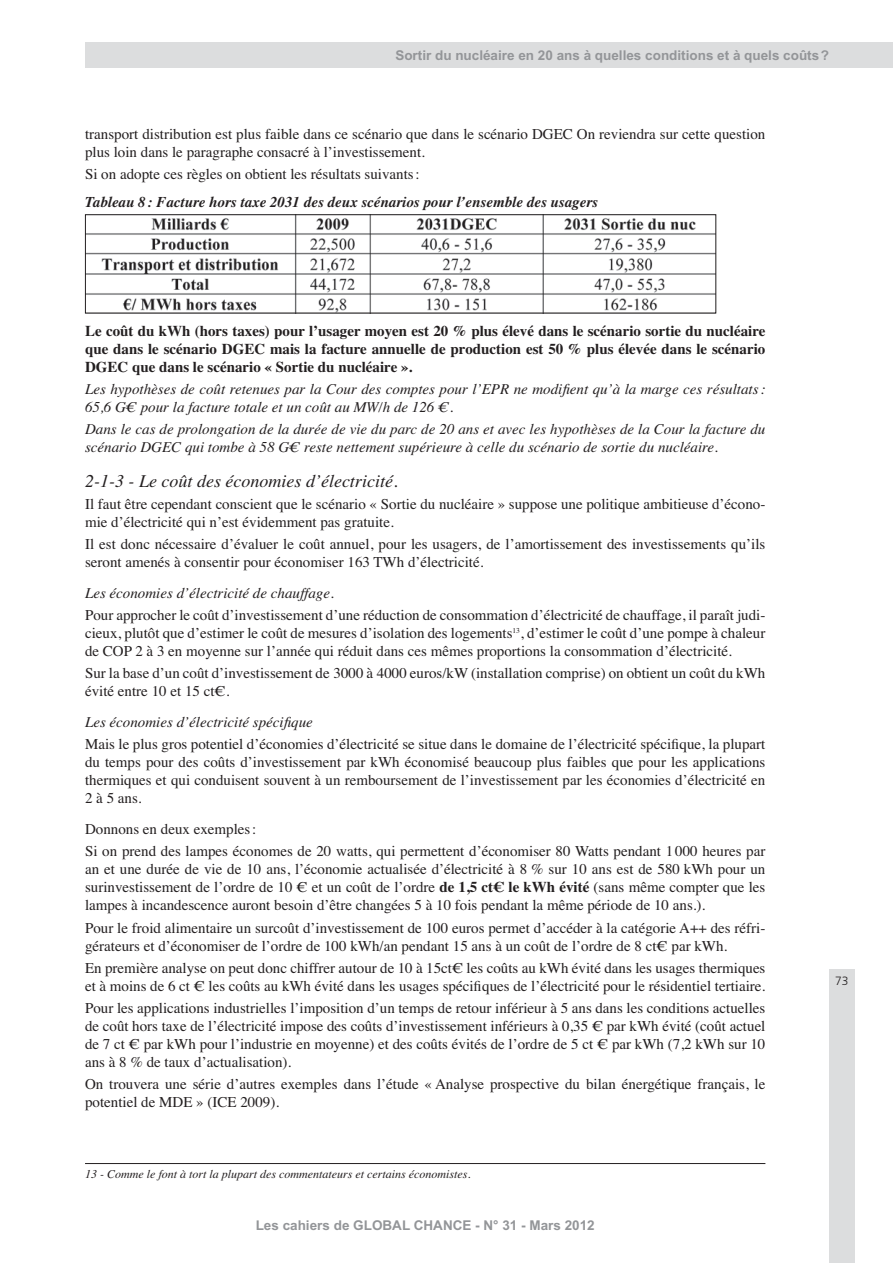
<style>
.page{position:relative;width:893px;height:1263px;background:#fff}
.page>*{position:absolute;margin:0;border:0;box-sizing:border-box;transform-origin:0 0}
.t1{font:italic 18px "Times";color:#231f20}
.t2{font:15px/18px "Times";color:#231f20}
.t3{font:italic 15px/18px "Times";color:#231f20}
.t4{font:700 15px/18px "Times";color:#231f20;text-align:justify}
.t5{font:italic 700 15px/28px "Times";color:#231f20}
.t6{font:700 13.5px "Arial";color:#939598}
.t7{font:italic 12px "Times";color:#231f20}
.t8{font:300 12px "Frutiger";color:#231f20}
.s1{font-weight:400;font-style:normal}
.s2{font-style:italic}
.s3{font-weight:700}
</style>
<div class="page">
<div style="left:829px;top:969px;width:26px;height:294px;background:#dcddde"></div>
<div style="left:85px;top:43px;width:808px;height:25px;background:#dcddde"></div>
<img style="left:87px;top:216px;width:627px;height:95px">
<div style="left:85px;top:214px;width:631px;height:99px;border:1px solid #231f20"></div>
<hr style="left:85px;top:1163px;width:680px;height:1px;background:#231f20">
<p class="t6" style="left:395px;top:48px;width:435px">Sortir du nucléaire en 20 ans à quelles conditions et à quels coûts ?</p>
<p class="t2" style="left:85px;top:126px;width:682px">transport distribution est plus faible dans ce scénario que dans le scénario DGEC On reviendra sur cette question plus loin dans le paragraphe consacré à l’investissement.</p>
<p class="t5" style="left:85px;top:161px;width:515px"><span class="s1">Si on adopte ces règles on obtient les résultats suivants :<br></span>Tableau 8 : Facture hors taxe 2031 des deux scénarios pour l’ensemble des usagers</p>
<p class="t4" style="left:85px;top:323px;width:682px">Le coût du kWh (hors taxes) pour l’usager moyen est 20 % plus élevé dans le scénario sortie du nucléaire que dans le scénario DGEC mais la facture annuelle de production est 50 % plus élevée dans le scénario DGEC que dans le scénario « Sortie du nucléaire ».</p>
<p class="t3" style="left:85px;top:381px;width:682px">Les hypothèses de coût retenues par la Cour des comptes pour l’EPR ne modifient qu’à la marge ces résultats :<br>65,6 G€ pour la facture totale et un coût au MW/h de 126 €.</p>
<p class="t3" style="left:85px;top:421px;width:682px">Dans le cas de prolongation de la durée de vie du parc de 20 ans et avec les hypothèses de la Cour la facture du scénario DGEC qui tombe à 58 G€ reste nettement supérieure à celle du scénario de sortie du nucléaire.</p>
<p class="t1" style="left:85px;top:474px;width:314px">2-1-3 - Le coût des économies d’électricité.</p>
<p class="t2" style="left:85px;top:496px;width:682px">Il faut être cependant conscient que le scénario « Sortie du nucléaire » suppose une politique ambitieuse d’écono&shy;mie d’électricité qui n’est évidemment pas gratuite.</p>
<p class="t2" style="left:85px;top:536px;width:682px">Il est donc nécessaire d’évaluer le coût annuel, pour les usagers, de l’amortissement des investissements qu’ils seront amenés à consentir pour économiser 163 TWh d’électricité.</p>
<p class="t2" style="left:85px;top:583px;width:682px;line-height:22.2px"><span class="s2">Les économies d’électricité de chauffage.<br></span>Pour approcher le coût d’investissement d’une réduction de consommation d’électricité de chauffage, il paraît judi-</p>
<p class="t2" style="left:85px;top:625px;width:682px">cieux, plutôt que d’estimer le coût de mesures d’isolation des logements<sup>13</sup>, d’estimer le coût d’une pompe à chaleur de COP 2 à 3 en moyenne sur l’année qui réduit dans ces mêmes proportions la consommation d’électricité.</p>
<p class="t2" style="left:85px;top:666px;width:682px">Sur la base d’un coût d’investissement de 3000 à 4000 euros/kW (installation comprise) on obtient un coût du kWh évité entre 10 et 15 ct€.</p>
<p class="t2" style="left:85px;top:712px;width:682px;line-height:22.2px"><span class="s2">Les économies d’électricité spécifique<br></span>Mais le plus gros potentiel d’économies d’électricité se situe dans le domaine de l’électricité spécifique, la plupart</p>
<p class="t2" style="left:85px;top:755px;width:682px;text-align:justify">du temps pour des coûts d’investissement par kWh économisé beaucoup plus faibles que pour les applications thermiques et qui conduisent souvent à un remboursement de l’investissement par les économies d’électricité en 2 à 5 ans.</p>
<p class="t2" style="left:85px;top:819px;width:682px;line-height:22.2px">Donnons en deux exemples :<br>Si on prend des lampes économes de 20 watts, qui permettent d’économiser 80 Watts pendant 1 000 heures par</p>
<p class="t2" style="left:85px;top:862px;width:682px;text-align:justify">an et une durée de vie de 10 ans, l’économie actualisée d’électricité à 8 % sur 10 ans est de 580 kWh pour un surinvestissement de l’ordre de 10 € et un coût de l’ordre <span class="s3">de 1,5 ct€ le kWh évité</span> (sans même compter que les lampes à incandescence auront besoin d’être changées 5 à 10 fois pendant la même période de 10 ans.).</p>
<p class="t2" style="left:85px;top:920px;width:682px">Pour le froid alimentaire un surcoût d’investissement de 100 euros permet d’accéder à la catégorie A++ des réfri&shy;gérateurs et d’économiser de l’ordre de 100 kWh/an pendant 15 ans à un coût de l’ordre de 8 ct€ par kWh.</p>
<p class="t2" style="left:85px;top:960px;width:682px">En première analyse on peut donc chiffrer autour de 10 à 15ct€ les coûts au kWh évité dans les usages thermiques et à moins de 6 ct € les coûts au kWh évité dans les usages spécifiques de l’électricité pour le résidentiel tertiaire.</p>
<p class="t2" style="left:85px;top:1000px;width:682px;text-align:justify">Pour les applications industrielles l’imposition d’un temps de retour inférieur à 5 ans dans les conditions actuelles de coût hors taxe de l’électricité impose des coûts d’investissement inférieurs à 0,35 € par kWh évité (coût actuel de 7 ct € par kWh pour l’industrie en moyenne) et des coûts évités de l’ordre de 5 ct € par kWh (7,2 kWh sur 10 ans à 8 % de taux d’actualisation).</p>
<p class="t2" style="left:85px;top:1077px;width:682px">On trouvera une série d’autres exemples dans l’étude « Analyse prospective du bilan énergétique français, le potentiel de MDE » (ICE 2009).</p>
<p class="t7" style="left:85px;top:1169px;width:387px">13 - Comme le font à tort la plupart des commentateurs et certains économistes.</p>
<p class="t6" style="left:256px;top:1218px;width:341px">Les cahiers de GLOBAL CHANCE - N° 31 - Mars 2012</p>
<p class="t8" style="left:835px;top:976px;width:15px">73</p>
</div>
